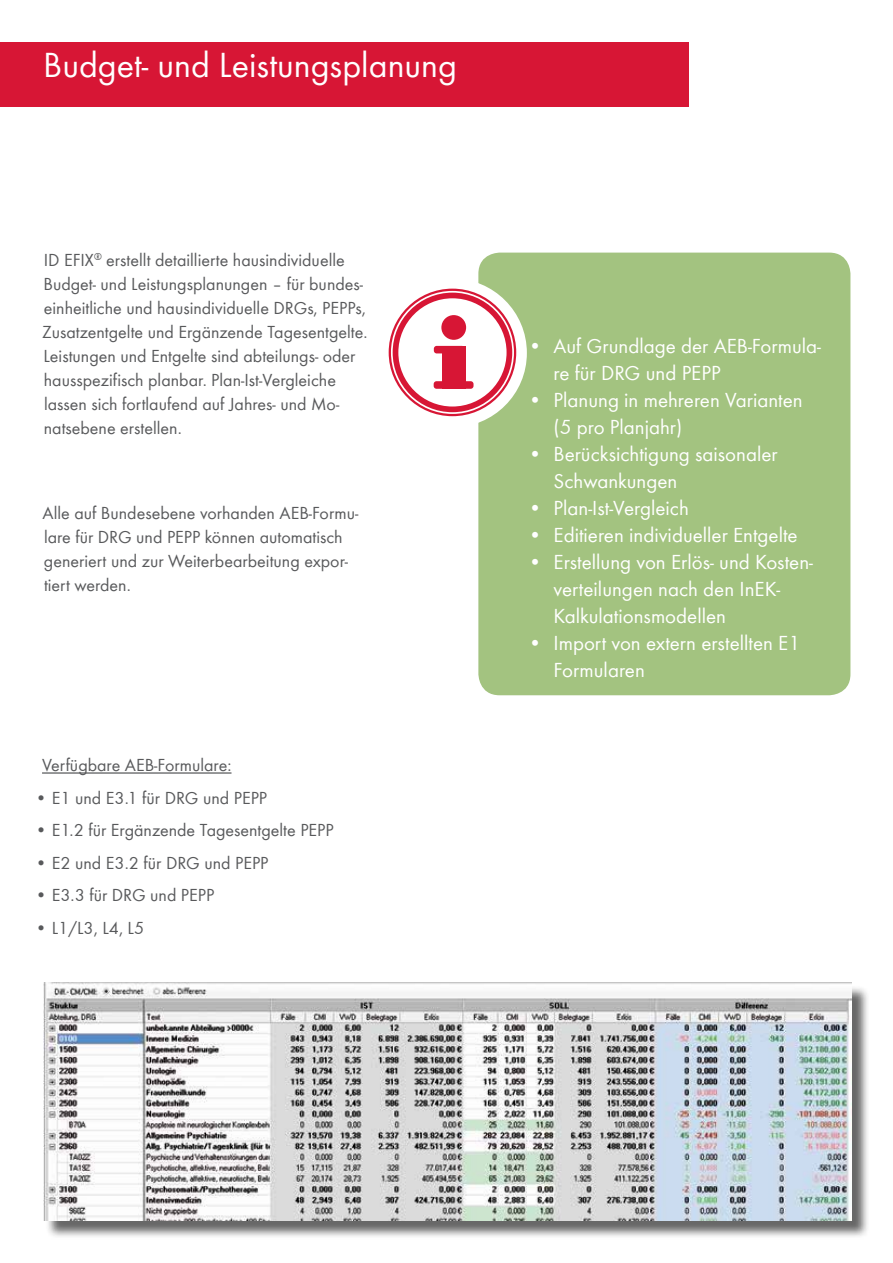
<style>
.page{position:relative;width:893px;height:1263px;background:#fff}
.page>*{position:absolute;margin:0;border:0;box-sizing:border-box;transform-origin:0 0}
.t1{font:36px "Futura TEE";color:#fff}
.t2{font:21px/27px "Futura TEE";color:#fff}
.t3{font:18px/24px "Futura TEE";color:#58595b}
</style>
<div class="page">
<div style="left:0;top:43px;width:689px;height:64px;background:#d71635"></div>
<div style="left:478px;top:253px;width:372px;height:442px;background:#a3c380;border-radius:21px"></div>
<div style="left:378px;top:278px;width:149px;height:149px;background:#fff;border-radius:50%"></div>
<svg style="left:389px;top:289px;width:127px;height:127px"></svg>
<div style="left:442px;top:346px;width:24px;height:43px;background:#d71635"></div>
<div style="left:434px;top:346px;width:31px;height:7px;background:#d71635;border-radius:3px"></div>
<div style="left:434px;top:381px;width:39px;height:8px;background:#d71635;border-radius:3px"></div>
<div style="left:441px;top:315px;width:25px;height:25px;background:#d71635;border-radius:50%"></div>
<hr style="left:42px;top:772px;width:189px;height:2px;background:#58595b">
<div style="left:45px;top:985px;width:824px;height:254px;background:#000;opacity:.6"></div>
<img style="left:43px;top:983px;width:808px;height:237px">
<h1 class="t1" style="left:43px;top:44px;width:415px">Budget- und Leistungsplanung</h1>
<p class="t3" style="left:42px;top:248px;width:327px">ID EFIX<sup>®</sup> erstellt detaillierte hausindividuelle Budget- und Leistungsplanungen – für bundes&shy;einheitliche und hausindividuelle DRGs, PEPPs, Zusatzentgelte und Ergänzende Tagesentgelte.<br>Leistungen und Entgelte sind abteilungs- oder hausspezifisch planbar. Plan-Ist-Vergleiche lassen sich fortlaufend auf Jahres- und Mo&shy;natsebene erstellen.</p>
<p class="t3" style="left:43px;top:500px;width:317px">Alle auf Bundesebene vorhanden AEB-Formu&shy;lare für DRG und PEPP können automatisch generiert und zur Weiterbearbeitung expor&shy;tiert werden.</p>
<p class="t3" style="left:42px;top:753px;width:191px">Verfügbare AEB-Formulare:</p>
<p class="t3" style="left:35px;top:786px;width:233px">• E1 und E3.1 für DRG und PEPP</p>
<p class="t3" style="left:35px;top:818px;width:300px">• E1.2 für Ergänzende Tagesentgelte PEPP</p>
<p class="t3" style="left:35px;top:851px;width:235px">• E2 und E3.2 für DRG und PEPP</p>
<p class="t3" style="left:35px;top:883px;width:181px">• E3.3 für DRG und PEPP</p>
<p class="t3" style="left:35px;top:916px;width:111px">• L1/L3, L4, L5</p>
<p class="t2" style="left:554px;top:332px;width:269px;text-indent:-26px">• Auf Grundlage der AEB-Formula&shy;re für DRG und PEPP</p>
<p class="t2" style="left:554px;top:386px;width:251px;text-indent:-26px">• Planung in mehreren Varianten (5 pro Planjahr)</p>
<p class="t2" style="left:554px;top:440px;width:226px;text-indent:-26px">• Berücksichtigung saisonaler<br>Schwankungen</p>
<p class="t2" style="left:528px;top:494px;width:162px">• Plan-Ist-Vergleich</p>
<p class="t2" style="left:528px;top:521px;width:271px">• Editieren individueller Entgelte</p>
<p class="t2" style="left:554px;top:548px;width:261px;text-indent:-26px">• Erstellung von Erlös- und Kosten&shy;verteilungen nach den InEK-<br>Kalkulationsmodellen</p>
<p class="t2" style="left:554px;top:629px;width:248px;text-indent:-26px">• Import von extern erstellten E1<br>Formularen</p>
</div>
